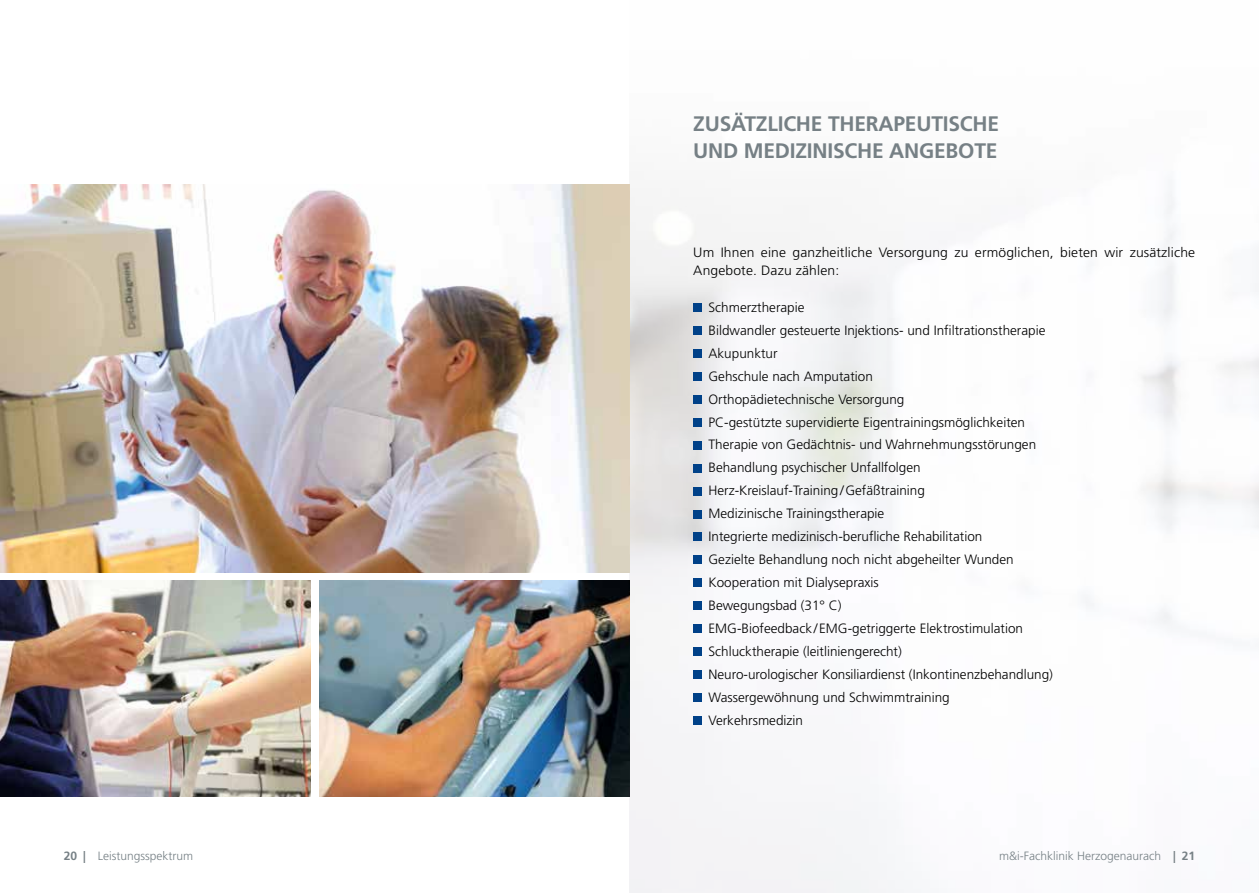
<style>
.page{position:relative;width:1259px;height:893px;background:#fff}
.page>*{position:absolute;margin:0;border:0;box-sizing:border-box;transform-origin:0 0}
.t1{font:700 21px/27px "Frutiger LT Pro";letter-spacing:-.01em;color:#768085}
.t2{font:300 13.5px/23px "Frutiger LT Pro";color:#000}
.t3{font:300 12px "Frutiger LT Pro";color:#768085}
.s1{font-weight:700}
</style>
<div class="page">
<img style="left:629px;top:184px;width:630px;height:709px">
<img style="left:319px;top:581px;width:310px;height:216px">
<img style="left:0;top:581px;width:310px;height:216px">
<img style="left:0;top:185px;width:629px;height:387px">
<div style="left:693px;top:303px;width:9px;height:9px;background:#004188"></div>
<div style="left:693px;top:326px;width:9px;height:9px;background:#004188"></div>
<div style="left:693px;top:349px;width:9px;height:9px;background:#004188"></div>
<div style="left:693px;top:372px;width:9px;height:9px;background:#004188"></div>
<div style="left:693px;top:395px;width:9px;height:9px;background:#004188"></div>
<div style="left:693px;top:418px;width:9px;height:9px;background:#004188"></div>
<div style="left:693px;top:441px;width:9px;height:8px;background:#004188"></div>
<div style="left:693px;top:464px;width:9px;height:8px;background:#004188"></div>
<div style="left:693px;top:487px;width:9px;height:8px;background:#004188"></div>
<div style="left:693px;top:510px;width:9px;height:8px;background:#004188"></div>
<div style="left:693px;top:533px;width:9px;height:8px;background:#004188"></div>
<div style="left:693px;top:556px;width:9px;height:8px;background:#004188"></div>
<div style="left:693px;top:578px;width:9px;height:9px;background:#004188"></div>
<div style="left:693px;top:601px;width:9px;height:9px;background:#004188"></div>
<div style="left:693px;top:624px;width:9px;height:9px;background:#004188"></div>
<div style="left:693px;top:647px;width:9px;height:9px;background:#004188"></div>
<div style="left:693px;top:670px;width:9px;height:9px;background:#004188"></div>
<div style="left:693px;top:693px;width:9px;height:9px;background:#004188"></div>
<div style="left:693px;top:716px;width:9px;height:9px;background:#004188"></div>
<p class="t3" style="left:64px;top:848px;width:131px"><span class="s1">20 |</span> Leistungsspektrum</p>
<h1 class="t1" style="left:693px;top:110px;width:307px">ZUSÄTZLICHE THERAPEUTISCHE<br>UND MEDIZINISCHE ANGEBOTE</h1>
<p class="t2" style="left:693px;top:243px;width:503px;line-height:18.6px">Um Ihnen eine ganzheitliche Versorgung zu ermöglichen, bieten wir zusätzliche<br>Angebote. Dazu zählen:</p>
<p class="t2" style="left:708px;top:296px;width:346px">Schmerztherapie<br>Bildwandler gesteuerte Injektions- und Infiltrationstherapie Akupunktur<br>Gehschule nach Amputation<br>Orthopädietechnische Versorgung<br>PC-gestützte supervidierte Eigentrainingsmöglichkeiten Therapie von Gedächtnis- und Wahrnehmungsstörungen Behandlung psychischer Unfallfolgen Herz-Kreislauf-Training/Gefäßtraining<br>Medizinische Trainingstherapie<br>Integrierte medizinisch-berufliche Rehabilitation<br>Gezielte Behandlung noch nicht abgeheilter Wunden Kooperation mit Dialysepraxis<br>Bewegungsbad (31° C)<br>EMG-Biofeedback/EMG-getriggerte Elektrostimulation Schlucktherapie (leitliniengerecht)<br>Neuro-urologischer Konsiliardienst (Inkontinenzbehandlung)<br>Wassergewöhnung und Schwimmtraining<br>Verkehrsmedizin</p>
<p class="t3" style="left:999px;top:848px;width:198px">m&amp;i-Fachklinik Herzogenaurach <span class="s1">| 21</span></p>
</div>
